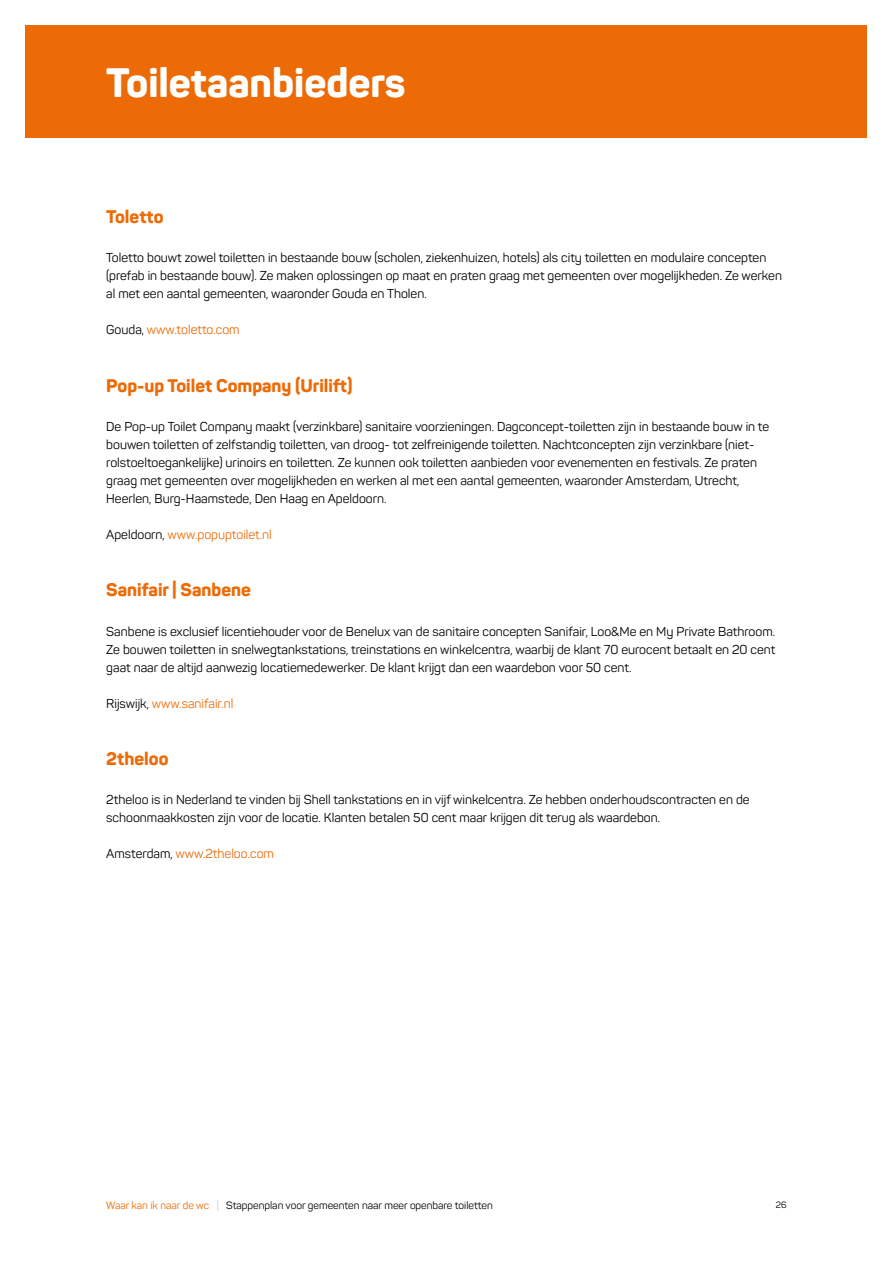
<style>
.page{position:relative;width:893px;height:1263px;background:#fff}
.page>*{position:absolute;margin:0;border:0;box-sizing:border-box;transform-origin:0 0}
.t1{font:800 40.5px "Panton";color:#fff}
.t2{font:800 18px "Panton";color:#ed6b06}
.t3{font:12.75px/18px "Panton";color:#000}
.t4{font:12.75px "Panton";color:#ed6b06}
.t5{font:10.5px "Panton";color:#000}
.t6{font:9px "Panton";color:#000}
.s1{color:#000}
.s2{color:#ed6b06}
.s3{color:#c6c6c6}
</style>
<div class="page">
<div style="left:26px;top:26px;width:841px;height:112px;background:#ed6b06"></div>
<h1 class="t1" style="left:106px;top:57px;width:301px">Toiletaanbieders</h1>
<h2 class="t2" style="left:106px;top:205px;width:59px">Toletto</h2>
<p class="t3" style="left:106px;top:249px;width:677px">Toletto bouwt zowel toiletten in bestaande bouw (scholen, ziekenhuizen, hotels) als city toiletten en modulaire concepten (prefab in bestaande bouw). Ze maken oplossingen op maat en praten graag met gemeenten over mogelijkheden. Ze werken al met een aantal gemeenten, waaronder Gouda en Tholen.</p>
<p class="t4" style="left:106px;top:322px;width:135px"><span class="s1">Gouda,</span> www.toletto.com</p>
<h2 class="t2" style="left:106px;top:374px;width:248px">Pop-up Toilet Company (Urilift)</h2>
<p class="t3" style="left:106px;top:417px;width:664px">De Pop-up Toilet Company maakt (verzinkbare) sanitaire voorzieningen. Dagconcept-toiletten zijn in bestaande bouw in te bouwen toiletten of zelfstandig toiletten, van droog- tot zelfreinigende toiletten. Nachtconcepten zijn verzinkbare (niet&shy;rolstoeltoegankelijke) urinoirs en toiletten. Ze kunnen ook toiletten aanbieden voor evenementen en festivals. Ze praten graag met gemeenten over mogelijkheden en werken al met een aantal gemeenten, waaronder Amsterdam, Utrecht, Heerlen, Burg-Haamstede, Den Haag en Apeldoorn.</p>
<p class="t4" style="left:106px;top:527px;width:167px"><span class="s1">Apeldoorn,</span> www.popuptoilet.nl</p>
<h2 class="t2" style="left:106px;top:578px;width:146px">Sanifair | Sanbene</h2>
<p class="t3" style="left:106px;top:622px;width:671px;text-align:justify">Sanbene is exclusief licentiehouder voor de Benelux van de sanitaire concepten Sanifair, Loo&amp;Me en My Private Bathroom.<br>Ze bouwen toiletten in snelwegtankstations, treinstations en winkelcentra, waarbij de klant 70 eurocent betaalt en 20 cent gaat naar de altijd aanwezig locatiemedewerker. De klant krijgt dan een waardebon voor 50 cent.</p>
<p class="t4" style="left:106px;top:695px;width:129px"><span class="s1">Rijswijk,</span> www.sanifair.nl</p>
<h2 class="t2" style="left:106px;top:747px;width:64px">2theloo</h2>
<p class="t3" style="left:106px;top:791px;width:645px">2theloo is in Nederland te vinden bij Shell tankstations en in vijf winkelcentra. Ze hebben onderhoudscontracten en de schoonmaakkosten zijn voor de locatie. Klanten betalen 50 cent maar krijgen dit terug als waardebon.</p>
<p class="t4" style="left:106px;top:846px;width:169px"><span class="s1">Amsterdam,</span> www.2theloo.com</p>
<p class="t5" style="left:106px;top:1199px;width:388px"><span class="s2">Waar kan ik naar de wc</span> <span class="s3">|</span> Stappenplan voor gemeenten naar meer openbare toiletten</p>
<p class="t6" style="left:776px;top:1199px;width:12px">26</p>
</div>
